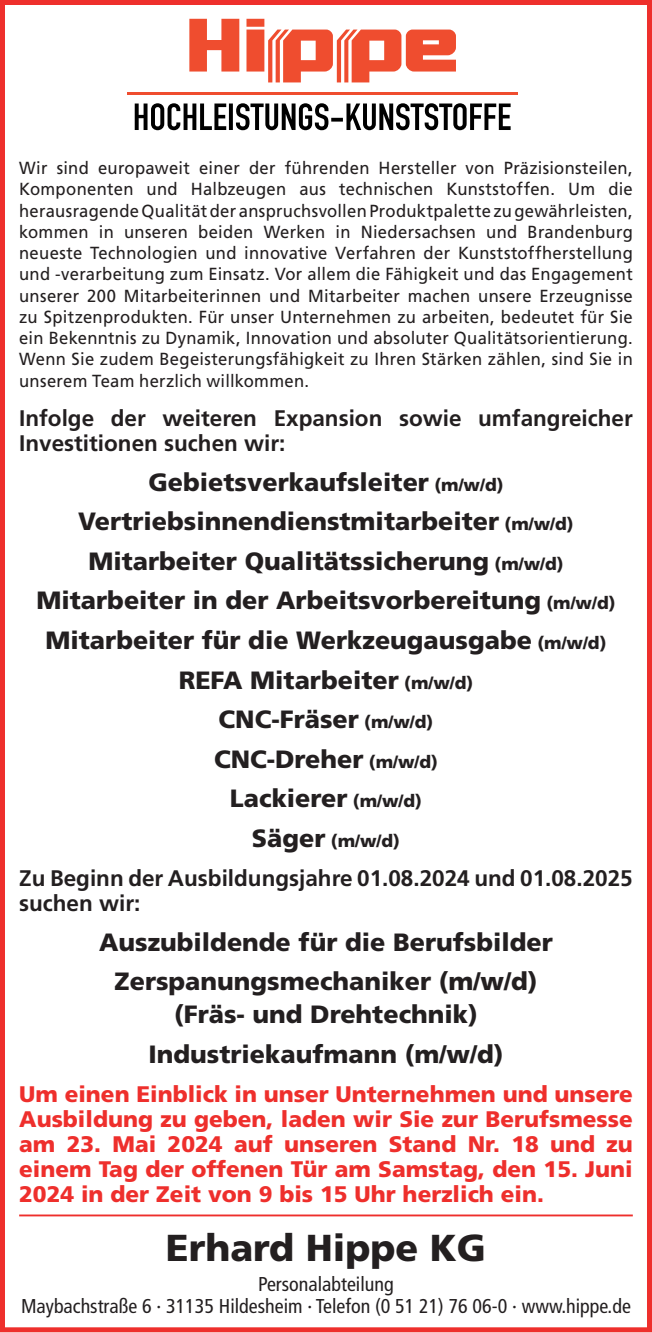
<style>
.page{position:relative;width:652px;height:1333px;background:#fff}
.page>*{position:absolute;margin:0;border:0;box-sizing:border-box;transform-origin:0 0}
.t1{font:900 37.5px "Frutiger LT Std";color:#231f20}
.t2{font:900 25px/39.5px "Frutiger LT Std";color:#231f20;text-align:center}
.t3{font:900 22.5px/25px "Frutiger LT Std";color:#ee2f2c;text-align:justify}
.t4{font:700 22.5px/25px "Frutiger LT Std";color:#231f20}
.t5{font:condensed 20px/22.5px "Frutiger LT Std";color:#231f20;text-align:center}
.t6{font:17.5px/21.2px "Frutiger LT Std";letter-spacing:.015em;color:#231f20;text-align:justify;scale:.95 1}
.t7{font:900 17.5px "Frutiger LT Std";color:#231f20}
.s1{font-size:17.5px}
.s2{font-size:25px}
</style>
<div class="page">
<hr style="left:19px;top:1214px;width:614px;height:2px;background:#ee2f2c">
<div style="left:0;top:0;width:652px;height:1332px;border:5px solid #ee2f2c"></div>
<svg style="left:135px;top:103px;width:376px;height:27px"></svg>
<svg style="left:189px;top:19px;width:267px;height:63px"></svg>
<hr style="left:128px;top:92px;width:390px;height:2px;background:#ef4d2f">
<p class="t6" style="left:19px;top:157px;width:647px">Wir sind europaweit einer der führenden Hersteller von Präzisionsteilen, Komponenten und Halbzeugen aus technischen Kunststoffen. Um die herausragendeQualitätder anspruchsvollenProduktpalette zugewährleisten, kommen in unseren beiden Werken in Niedersachsen und Brandenburg neueste Technologien und innovative Verfahren der Kunststoffherstellung und -verarbeitung zum Einsatz. Vor allem die Fähigkeit und das Engagement unserer 200 Mitarbeiterinnen und Mitarbeiter machen unsere Erzeugnisse zu Spitzenprodukten. Für unser Unternehmen zu arbeiten, bedeutet für Sie ein Bekenntnis zu Dynamik, Innovation und absoluter Qualitätsorientierung.<br>Wenn Sie zudem Begeisterungsfähigkeit zu Ihren Stärken zählen, sind Sie in unserem Team herzlich willkommen.</p>
<p class="t4" style="left:19px;top:405px;width:615px">Infolge der weiteren Expansion sowie umfangreicher<br>Investitionen suchen wir:</p>
<p class="t2" style="left:36px;top:462px;width:581px">Gebietsverkaufsleiter <span class="s1">(m/w/d)<br></span>Vertriebsinnendienstmitarbeiter <span class="s1">(m/w/d)<br></span>Mitarbeiter Qualitätssicherung <span class="s1">(m/w/d)<br></span>Mitarbeiter in der Arbeitsvorbereitung <span class="s1">(m/w/d)<br></span>Mitarbeiter für die Werkzeugausgabe <span class="s1">(m/w/d)<br></span>REFA Mitarbeiter <span class="s1">(m/w/d)<br></span>CNC-Fräser <span class="s1">(m/w/d)<br></span>CNC-Dreher <span class="s1">(m/w/d)<br></span>Lackierer <span class="s1">(m/w/d)</span></p>
<p class="t7" style="left:252px;top:830px;width:150px"><span class="s2">Säger</span> (m/w/d)</p>
<p class="t4" style="left:19px;top:866px;width:615px">Zu Beginn der Ausbildungsjahre 01.08.2024 und 01.08.2025 suchen wir:</p>
<h2 class="t2" style="left:99px;top:922px;width:455px">Auszubildende für die Berufsbilder<br>Zerspanungsmechaniker (m/w/d)</h2>
<h2 class="t2" style="left:148px;top:994px;width:356px">(Fräs- und Drehtechnik)<br>Industriekaufmann (m/w/d)</h2>
<p class="t3" style="left:19px;top:1081px;width:615px">Um einen Einblick in unser Unternehmen und unsere Ausbildung zu geben, laden wir Sie zur Berufsmesse am 23. Mai 2024 auf unseren Stand Nr. 18 und zu einem Tag der offenen Tür am Samstag, den 15. Juni 2024 in der Zeit von 9 bis 15 Uhr herzlich ein.</p>
<h1 class="t1" style="left:166px;top:1224px;width:322px">Erhard Hippe KG</h1>
<p class="t5" style="left:21px;top:1272px;width:611px">Personalabteilung<br>Maybachstraße 6 · 31135 Hildesheim · Telefon (0 51 21) 76 06-0 · www.hippe.de</p>
</div>
